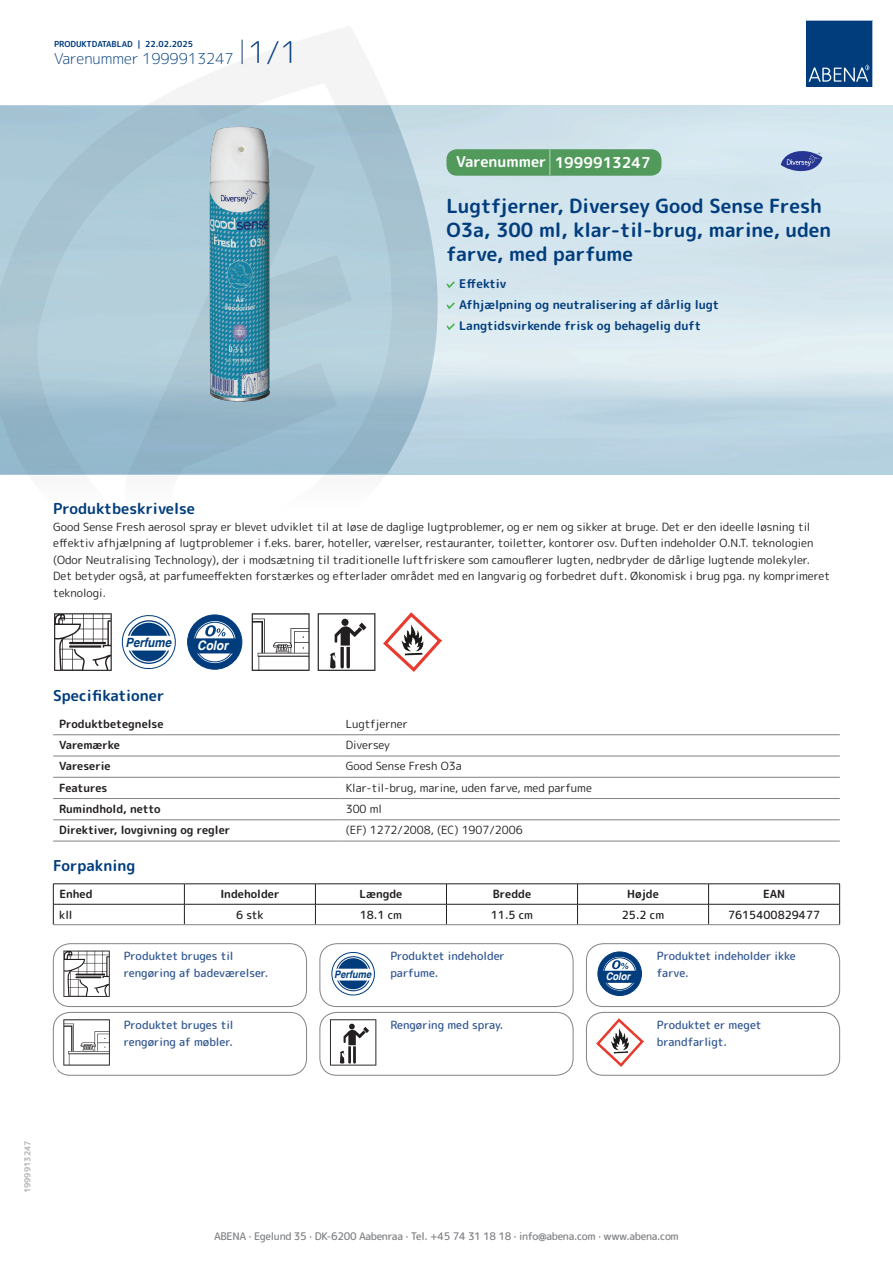
<style>
.page{position:relative;width:893px;height:1263px;background:#fff}
.page>*{position:absolute;margin:0;border:0;box-sizing:border-box;transform-origin:0 0}
.t1{font:700 19.5px/24px "Rounded Mplus 1 c";color:#013d7d}
.t2{font:700 15px "Rounded Mplus 1 c";color:#013d7d}
.t3{font:300 15px "Rounded Mplus 1 c";color:#013d7d}
.t4{font:700 15px "Rounded Mplus 1 c";color:#fff}
.t5{font:italic 700 13.05px "Helvetica";letter-spacing:-.005em;color:#fff;scale:.9 1}
.t6{font:italic 700 12.75px "Helvetica";letter-spacing:-.005em;color:#013d7d;scale:.9 1}
.t7{font:700 12px/21px "Rounded Mplus 1 c";color:#013d7d}
.t8{font:11.25px/16.5px "Rounded Mplus 1 c";color:#231f20}
.t9{font:500 11.25px/16.5px "Rounded Mplus 1 c";color:#305691}
.t10{font:700 11.25px "Rounded Mplus 1 c";color:#231f20}
.t11{font:500 11.25px "Rounded Mplus 1 c";color:#231f20}
.t12{font:500 10.5px "Rounded Mplus 1 c";letter-spacing:-.03em;color:#808285}
.t13{font:italic 700 10.5px "Helvetica";letter-spacing:-.005em;color:#fff;scale:.9 1}
.t14{font:700 10.5px "Rounded Mplus 1 c";color:#fff}
.t15{font:italic 700 10.2px "Helvetica";letter-spacing:-.005em;color:#013d7d;scale:.9 1}
.t16{font:700 8.25px "Rounded Mplus 1 c";color:#013d7d}
.t17{font:700 8.25px "Rounded Mplus 1 c";color:#b2b3b7}
.s1{font-size:30px}
.s2{font-size:25.5px}
</style>
<div class="page">
<svg style="left:0;top:26px;width:439px;height:449px"></svg>
<svg style="left:0;top:106px;width:438px;height:368px;background:#a8c5d3"></svg>
<svg style="left:242px;top:40px;width:1px;height:24px"></svg>
<svg style="left:806px;top:20px;width:67px;height:67px;background:#144b86"></svg>
<img style="left:209px;top:127px;width:60px;height:275px">
<svg style="left:54px;top:613px;width:58px;height:58px"></svg>
<svg style="left:121px;top:615px;width:55px;height:55px"></svg>
<div style="left:188px;top:615px;width:54px;height:54px;background:#013d7d;border-radius:50%"></div>
<div style="left:187px;top:615px;width:55px;height:54px;border:1px solid #013d7d;border-radius:50%"></div>
<svg style="left:193px;top:620px;width:44px;height:44px"></svg>
<div style="left:192px;top:620px;width:45px;height:44px;border:1px solid #013d7d;border-radius:50%"></div>
<div style="left:195px;top:622px;width:40px;height:40px;border:1px solid #013d7d;border-radius:50%"></div>
<svg style="left:189px;top:625px;width:49px;height:28px"></svg>
<svg style="left:252px;top:613px;width:58px;height:58px"></svg>
<svg style="left:318px;top:613px;width:57px;height:58px"></svg>
<img style="left:383px;top:613px;width:59px;height:58px">
<hr style="left:53px;top:734px;width:287px;height:1px;background:#808285">
<hr style="left:340px;top:734px;width:500px;height:1px;background:#808285">
<hr style="left:53px;top:756px;width:287px;height:1px;background:#808285">
<hr style="left:340px;top:756px;width:500px;height:1px;background:#808285">
<hr style="left:53px;top:777px;width:287px;height:1px;background:#808285">
<hr style="left:340px;top:777px;width:500px;height:1px;background:#808285">
<hr style="left:53px;top:798px;width:287px;height:1px;background:#808285">
<hr style="left:340px;top:798px;width:500px;height:1px;background:#808285">
<hr style="left:53px;top:819px;width:287px;height:1px;background:#808285">
<hr style="left:340px;top:819px;width:500px;height:1px;background:#808285">
<hr style="left:53px;top:841px;width:287px;height:1px;background:#808285">
<hr style="left:340px;top:841px;width:500px;height:1px;background:#808285">
<hr style="left:53px;top:883px;width:131px;height:1px;background:#231f20">
<hr style="left:184px;top:883px;width:131px;height:1px;background:#231f20">
<hr style="left:315px;top:883px;width:131px;height:1px;background:#231f20">
<hr style="left:446px;top:883px;width:131px;height:1px;background:#231f20">
<hr style="left:577px;top:883px;width:132px;height:1px;background:#231f20">
<hr style="left:709px;top:883px;width:131px;height:1px;background:#231f20">
<hr style="left:53px;top:904px;width:131px;height:1px;background:#231f20">
<svg style="left:53px;top:884px;width:1px;height:40px"></svg>
<hr style="left:184px;top:904px;width:131px;height:1px;background:#231f20">
<svg style="left:184px;top:884px;width:1px;height:40px"></svg>
<hr style="left:315px;top:904px;width:131px;height:1px;background:#231f20">
<svg style="left:315px;top:884px;width:1px;height:40px"></svg>
<hr style="left:446px;top:904px;width:131px;height:1px;background:#231f20">
<svg style="left:446px;top:884px;width:1px;height:40px"></svg>
<hr style="left:577px;top:904px;width:132px;height:1px;background:#231f20">
<svg style="left:577px;top:884px;width:1px;height:40px"></svg>
<hr style="left:709px;top:904px;width:131px;height:1px;background:#231f20">
<svg style="left:708px;top:884px;width:1px;height:40px"></svg>
<svg style="left:839px;top:884px;width:1px;height:40px"></svg>
<hr style="left:53px;top:924px;width:131px;height:1px;background:#808285">
<hr style="left:184px;top:924px;width:131px;height:1px;background:#808285">
<hr style="left:315px;top:924px;width:131px;height:1px;background:#808285">
<hr style="left:446px;top:924px;width:131px;height:1px;background:#808285">
<hr style="left:577px;top:924px;width:132px;height:1px;background:#808285">
<hr style="left:709px;top:924px;width:131px;height:1px;background:#808285">
<svg style="left:63px;top:950px;width:47px;height:47px"></svg>
<div style="left:53px;top:943px;width:254px;height:64px;border:1px solid #808285;border-radius:17px"></div>
<svg style="left:331px;top:952px;width:44px;height:44px"></svg>
<div style="left:320px;top:943px;width:253px;height:64px;border:1px solid #808285;border-radius:17px"></div>
<div style="left:598px;top:952px;width:43px;height:43px;background:#013d7d;border-radius:50%"></div>
<div style="left:598px;top:952px;width:44px;height:44px;border:1px solid #013d7d;border-radius:50%"></div>
<svg style="left:602px;top:956px;width:35px;height:35px"></svg>
<div style="left:602px;top:956px;width:36px;height:36px;border:1px solid #013d7d;border-radius:50%"></div>
<div style="left:604px;top:958px;width:32px;height:32px;border:1px solid #013d7d;border-radius:50%"></div>
<svg style="left:599px;top:960px;width:40px;height:23px"></svg>
<div style="left:586px;top:943px;width:254px;height:64px;border:1px solid #808285;border-radius:17px"></div>
<svg style="left:63px;top:1019px;width:47px;height:46px"></svg>
<div style="left:53px;top:1012px;width:254px;height:63px;border:1px solid #808285;border-radius:17px"></div>
<svg style="left:330px;top:1019px;width:46px;height:46px"></svg>
<div style="left:320px;top:1012px;width:253px;height:63px;border:1px solid #808285;border-radius:17px"></div>
<img style="left:596px;top:1019px;width:47px;height:47px">
<div style="left:586px;top:1012px;width:254px;height:63px;border:1px solid #808285;border-radius:17px"></div>
<svg style="left:446px;top:281px;width:9px;height:7px"></svg>
<svg style="left:446px;top:302px;width:9px;height:7px"></svg>
<svg style="left:446px;top:323px;width:9px;height:7px"></svg>
<div style="left:446px;top:149px;width:215px;height:27px;background:#52995c;border-radius:10px"></div>
<svg style="left:781px;top:151px;width:41px;height:20px"></svg>
<p class="t16" style="left:54px;top:38px;width:141px">PRODUKTDATABLAD | 22.02.2025</p>
<h2 class="t3" style="left:54px;top:48px;width:246px">Varenummer 1999913247 <span class="s1">1/1</span></h2>
<h2 class="t4" style="left:456px;top:152px;width:196px">Varenummer <span class="s2">|</span> 1999913247</h2>
<h1 class="t1" style="left:446px;top:194px;width:386px">Lugtfjerner, Diversey Good Sense Fresh<br>O3a, 300 ml, klar-til-brug, marine, uden farve, med parfume</h1>
<p class="t7" style="left:459px;top:273px;width:261px">Effektiv<br>Afhjælpning og neutralisering af dårlig lugt<br>Langtidsvirkende frisk og behagelig duft</p>
<h2 class="t2" style="left:53px;top:498px;width:143px">Produktbeskrivelse</h2>
<p class="t8" style="left:53px;top:518px;width:778px">Good Sense Fresh aerosol spray er blevet udviklet til at løse de daglige lugtproblemer, og er nem og sikker at bruge. Det er den ideelle løsning til effektiv afhjælpning af lugtproblemer i f.eks. barer, hoteller, værelser, restauranter, toiletter, kontorer osv. Duften indeholder O.N.T. teknologien (Odor Neutralising Technology), der i modsætning til traditionelle luftfriskere som camouflerer lugten, nedbryder de dårlige lugtende molekyler.<br>Det betyder også, at parfumeeffekten forstærkes og efterlader området med en langvarig og forbedret duft. Økonomisk i brug pga. ny komprimeret teknologi.</p>
<p class="t6" style="left:125px;top:632px;width:53px">Perfume</p>
<p class="t5" style="left:197px;top:635px;width:36px">Color</p>
<h2 class="t2" style="left:53px;top:685px;width:113px">Specifikationer</h2>
<p class="t10" style="left:59px;top:716px;width:106px">Produktbetegnelse</p>
<p class="t8" style="left:346px;top:715px;width:64px">Lugtfjerner</p>
<p class="t10" style="left:59px;top:737px;width:62px">Varemærke</p>
<p class="t8" style="left:346px;top:737px;width:46px">Diversey</p>
<p class="t10" style="left:59px;top:758px;width:53px">Vareserie</p>
<p class="t8" style="left:346px;top:758px;width:117px">Good Sense Fresh O3a</p>
<p class="t10" style="left:59px;top:780px;width:50px">Features</p>
<p class="t8" style="left:346px;top:779px;width:248px">Klar-til-brug, marine, uden farve, med parfume</p>
<p class="t10" style="left:59px;top:801px;width:103px">Rumindhold, netto</p>
<p class="t8" style="left:346px;top:801px;width:38px">300 ml</p>
<p class="t10" style="left:59px;top:822px;width:173px">Direktiver, lovgivning og regler</p>
<p class="t8" style="left:346px;top:822px;width:179px">(EF) 1272/2008, (EC) 1907/2006</p>
<h2 class="t2" style="left:53px;top:855px;width:84px">Forpakning</h2>
<p class="t10" style="left:59px;top:886px;width:35px">Enhed</p>
<p class="t10" style="left:220px;top:886px;width:61px">Indeholder</p>
<p class="t10" style="left:359px;top:886px;width:44px">Længde</p>
<p class="t10" style="left:493px;top:886px;width:40px">Bredde</p>
<p class="t10" style="left:627px;top:886px;width:33px">Højde</p>
<p class="t10" style="left:763px;top:886px;width:24px">EAN</p>
<p class="t11" style="left:59px;top:906px;width:15px">kll</p>
<p class="t11" style="left:236px;top:906px;width:29px">6 stk</p>
<p class="t11" style="left:360px;top:906px;width:44px">18.1 cm</p>
<p class="t11" style="left:491px;top:906px;width:44px">11.5 cm</p>
<p class="t11" style="left:622px;top:906px;width:44px">25.2 cm</p>
<p class="t11" style="left:728px;top:906px;width:94px">7615400829477</p>
<p class="t9" style="left:124px;top:948px;width:146px">Produktet bruges til rengøring af badeværelser.</p>
<p class="t9" style="left:390px;top:948px;width:116px">Produktet indeholder</p>
<p class="t9" style="left:657px;top:948px;width:140px">Produktet indeholder ikke</p>
<p class="t15" style="left:334px;top:966px;width:42px">Perfume</p>
<p class="t9" style="left:390px;top:965px;width:50px">parfume.</p>
<p class="t13" style="left:606px;top:968px;width:29px">Color</p>
<p class="t9" style="left:657px;top:965px;width:33px">farve.</p>
<p class="t14" style="left:53px;top:1064px;width:7px">*</p>
<p class="t9" style="left:124px;top:1017px;width:111px">Produktet bruges til rengøring af møbler.</p>
<p class="t9" style="left:390px;top:1017px;width:115px">Rengøring med spray.</p>
<p class="t9" style="left:657px;top:1017px;width:106px">Produktet er meget brandfarligt.</p>
<p class="t17" style="left:22px;top:1193px;width:54px;rotate:-90deg">1999913247</p>
<p class="t12" style="left:214px;top:1229px;width:466px">ABENA · Egelund 35 · DK-6200 Aabenraa · Tel. +45 74 31 18 18 · info@abena.com · www.abena.com</p>
</div>
